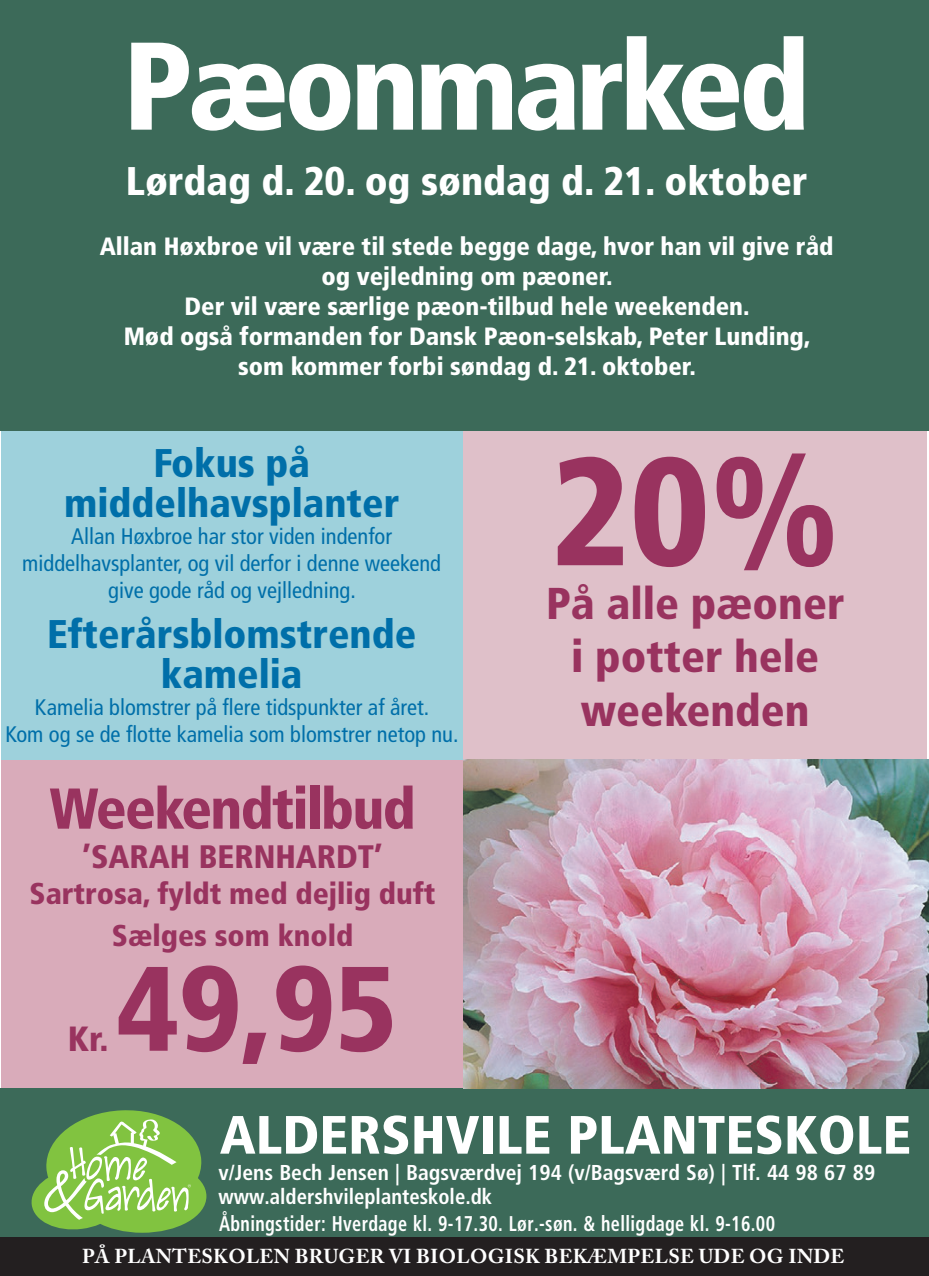
<style>
.page{position:relative;width:929px;height:1276px;background:#fff}
.page>*{position:absolute;margin:0;border:0;box-sizing:border-box;transform-origin:0 0}
.t1{font:900 condensed 152.75px "Frutiger";color:#99335f}
.t2{font:900 condensed 124.5px "Frutiger";letter-spacing:-.04em;color:#fff}
.t3{font:900 condensed 120px "Frutiger";color:#99335f}
.t4{font:900 condensed 57.5px "Frutiger";letter-spacing:-.03em;color:#99335f}
.t5{font:900 condensed 53.75px "Frutiger LT Std";color:#fff}
.t6{font:900 condensed 44.5px/53.5px "Frutiger";color:#99335f}
.t7{font:900 condensed 40px/40px "Frutiger";color:#006fa9;text-align:center}
.t8{font:900 condensed 40px "Frutiger";color:#fff}
.t9{font:900 condensed 35px "Frutiger";color:#99335f}
.t10{font:900 condensed 32.5px "Frutiger";color:#99335f}
.t11{font:900 condensed 30px/42px "Frutiger";color:#99335f;text-align:center}
.t12{font:900 condensed 25px/30px "Frutiger";color:#fff;text-align:center}
.t13{font:condensed 22.5px/27px "Frutiger";color:#006fa9;text-align:center}
.t14{font:700 condensed 21.5px/24px "Frutiger LT Std";color:#fff}
.t15{font:700 condensed 21.25px "Frutiger LT Std";letter-spacing:.02em;color:#fff;scale:.85 1}
.t16{font:700 20px "Adobe Caslon Pro";letter-spacing:.015em;color:#fff}
</style>
<div class="page">
<div style="left:0;top:1088px;width:928px;height:149px;background:#3c6a59"></div>
<div style="left:1px;top:0;width:927px;height:431px;background:#3c6a59"></div>
<div style="left:1px;top:759px;width:463px;height:329px;background:#d9abba"></div>
<div style="left:1px;top:431px;width:463px;height:328px;background:#9ed1dc"></div>
<div style="left:463px;top:431px;width:463px;height:328px;background:#dfc0c9"></div>
<div style="left:1px;top:1237px;width:927px;height:39px;background:#231f20"></div>
<svg style="left:32px;top:1110px;width:170px;height:122px"></svg>
<img style="left:463px;top:759px;width:465px;height:329px">
<h2 class="t2" style="left:123px;top:11px;width:688px">Pæonmarked</h2>
<h3 class="t8" style="left:126px;top:157px;width:683px">Lørdag d. 20. og søndag d. 21. oktober</h3>
<p class="t12" style="left:100px;top:231px;width:735px">Allan Høxbroe vil være til stede begge dage, hvor han vil give råd og vejledning om pæoner.<br>Der vil være særlige pæon-tilbud hele weekenden.<br>Mød også formanden for Dansk Pæon-selskab, Peter Lunding, som kommer forbi søndag d. 21. oktober.</p>
<h3 class="t7" style="left:64px;top:443px;width:336px">Fokus på middelhavsplanter</h3>
<p class="t13" style="left:22px;top:523px;width:420px">Allan Høxbroe har stor viden indenfor middelhavsplanter, og vil derfor i denne weekend give gode råd og vejlledning.</p>
<h3 class="t7" style="left:47px;top:614px;width:370px">Efterårsblomstrende kamelia</h3>
<p class="t13" style="left:6px;top:694px;width:454px">Kamelia blomstrer på flere tidspunkter af året.<br>Kom og se de flotte kamelia som blomstrer netop nu.</p>
<h3 class="t4" style="left:49px;top:774px;width:367px">Weekendtilbud</h3>
<h3 class="t10" style="left:83px;top:837px;width:301px">’SARAH BERNHARDT’</h3>
<p class="t11" style="left:30px;top:872px;width:407px">Sartrosa, fyldt med dejlig duft<br>Sælges som knold</p>
<h3 class="t9" style="left:68px;top:1017px;width:42px">Kr.</h3>
<h3 class="t3" style="left:116px;top:937px;width:282px">49,95</h3>
<h1 class="t1" style="left:550px;top:420px;width:291px">20%</h1>
<h3 class="t6" style="left:546px;top:576px;width:300px">På alle pæoner</h3>
<h3 class="t6" style="left:571px;top:630px;width:249px">i potter hele weekenden</h3>
<h3 class="t5" style="left:220px;top:1102px;width:692px">ALDERSHVILE PLANTESKOLE</h3>
<p class="t14" style="left:218px;top:1161px;width:658px">v/Jens Bech Jensen | Bagsværdvej 194 (v/Bagsværd Sø) | Tlf. 44 98 67 89 www.aldershvileplanteskole.dk</p>
<p class="t15" style="left:219px;top:1211px;width:655px">Åbningstider: Hverdage kl. 9-17.30. Lør.-søn. &amp; helligdage kl. 9-16.00</p>
<p class="t16" style="left:82px;top:1244px;width:763px">PÅ PLANTESKOLEN BRUGER VI BIOLOGISK BEKÆMPELSE UDE OG INDE</p>
</div>
